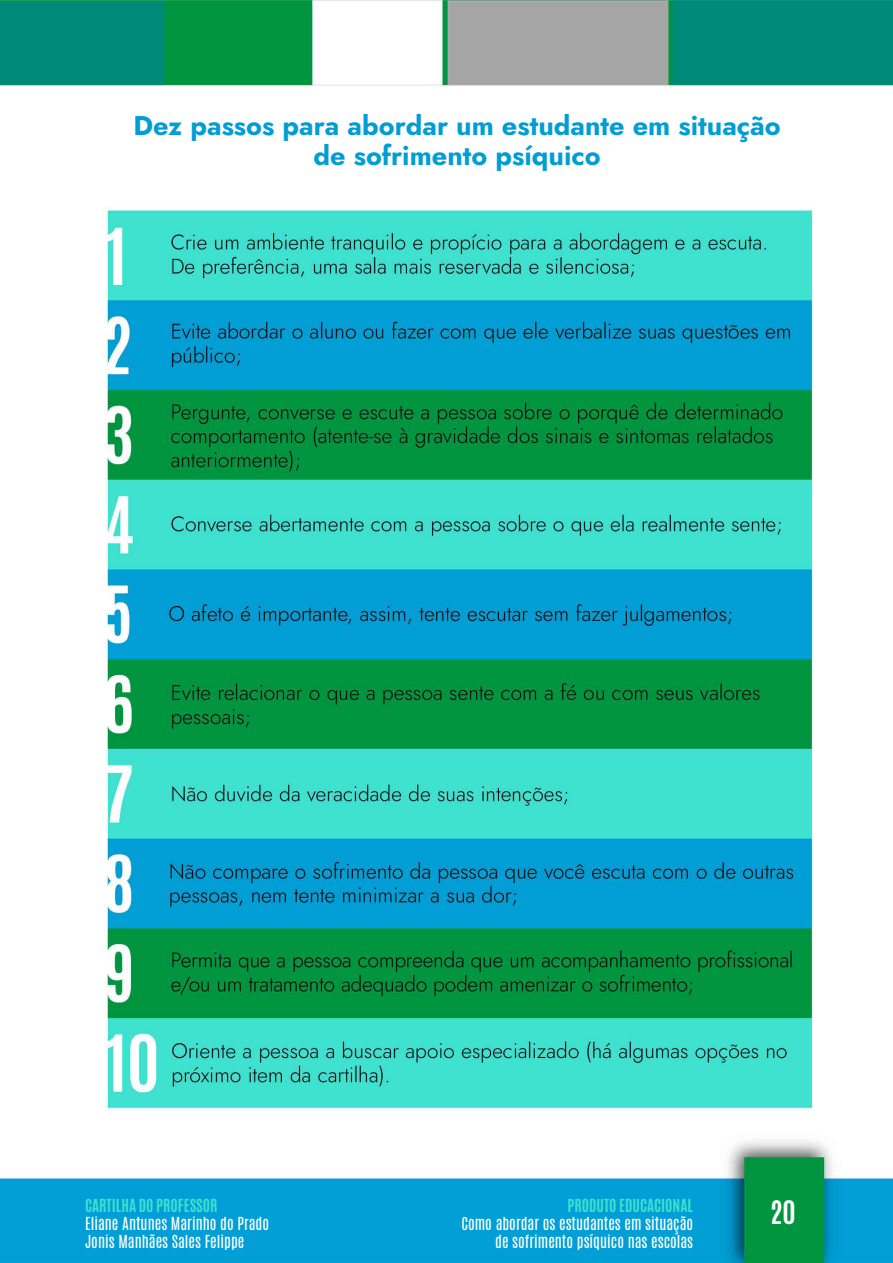
<style>
.page{position:relative;width:893px;height:1263px;background:#fff}
.page>*{position:absolute;margin:0;border:0;box-sizing:border-box;transform-origin:0 0}
.t1{font:700 27px/30px "Jost";color:#009ed4;text-align:center}
.t2{font:700 27px "Antonio";color:#fff}
.t3{font:15px/18px "Antonio";color:#fff;text-align:right}
.t4{font:700 15px "Antonio";color:#40e0d0}
</style>
<div class="page">
<img style="left:0;top:0;width:893px;height:1263px">
<img style="left:93px;top:195px;width:729px;height:933px">
<h1 class="t1" style="left:133px;top:111px;width:649px">Dez passos para abordar um estudante em situação de sofrimento psíquico</h1>
<p class="t4" style="left:85px;top:1194px;width:134px">CARTILHA DO PROFESSOR</p>
<p class="t3" style="left:85px;top:1215px;width:186px;text-align:left">Eliane Antunes Marinho do Prado<br>Jonis Manhães Sales Felippe</p>
<p class="t4" style="left:568px;top:1194px;width:127px">PRODUTO EDUCACIONAL</p>
<p class="t3" style="left:461px;top:1215px;width:233px">Como abordar os estudantes em situação de sofrimento psíquico nas escolas</p>
<h1 class="t2" style="left:770px;top:1192px;width:27px">20</h1>
</div>
